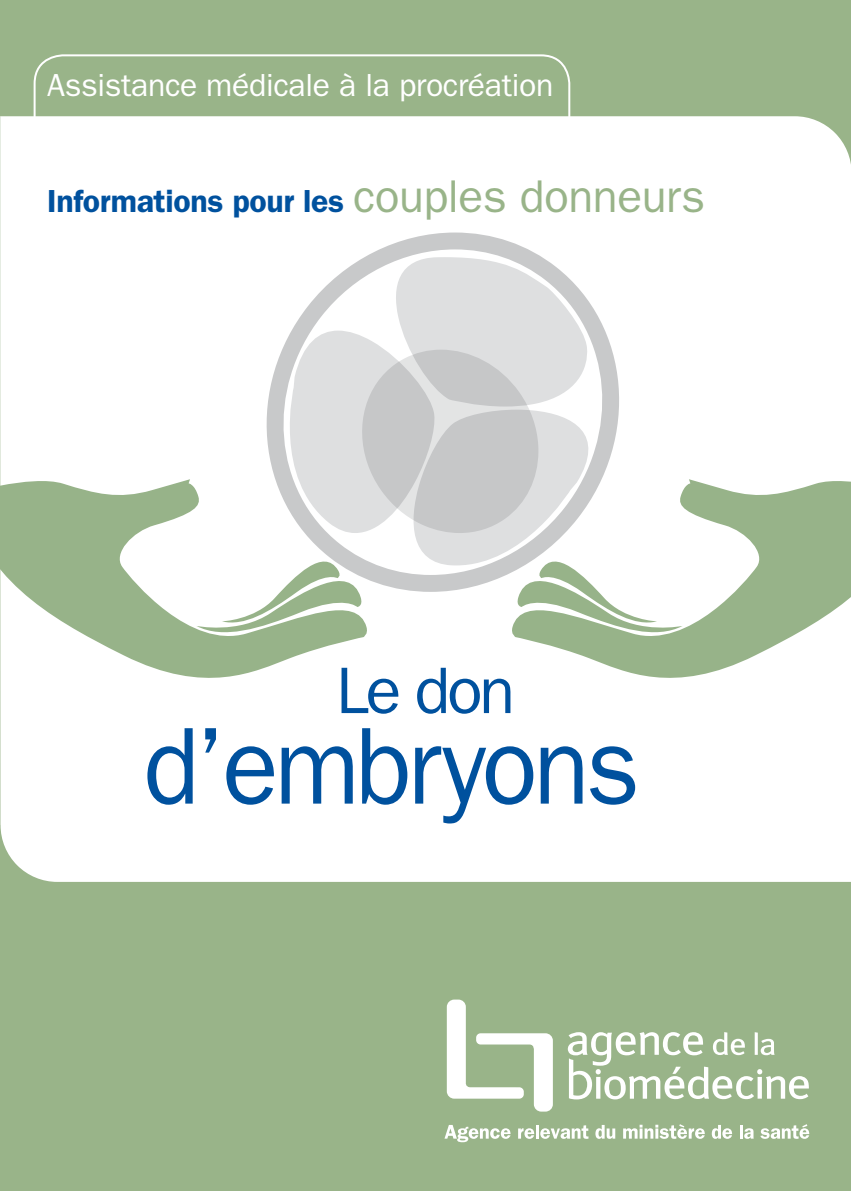
<style>
.page{position:relative;width:851px;height:1191px;background:#fff}
.page>*{position:absolute;margin:0;border:0;box-sizing:border-box;transform-origin:0 0}
.t1{font:109.8px "Franklin Gothic";letter-spacing:-.04em;color:#00519e;scale:.95 1}
.t2{font:66px "Franklin Gothic";color:#00519e}
.t3{font:600 32px "Franklin Gothic";letter-spacing:-.01em;color:#00519e}
.t4{font:32px "Franklin Gothic";letter-spacing:-.01em;color:#fff}
.s1{font-weight:400;font-size:46px;color:#99b489}
</style>
<div class="page">
<div style="left:0;top:0;width:850px;height:1191px;background:#99b489"></div>
<div style="left:1px;top:116px;width:849px;height:766px;background:#fff"></div>
<svg style="left:0;top:116px;width:1px;height:715px"></svg>
<svg style="left:447px;top:999px;width:105px;height:112px"></svg>
<svg style="left:567px;top:1032px;width:241px;height:67px"></svg>
<svg style="left:444px;top:1125px;width:66px;height:17px"></svg>
<svg style="left:518px;top:1125px;width:70px;height:13px"></svg>
<svg style="left:595px;top:1125px;width:20px;height:13px"></svg>
<svg style="left:623px;top:1124px;width:81px;height:14px"></svg>
<svg style="left:711px;top:1125px;width:21px;height:13px"></svg>
<svg style="left:740px;top:1125px;width:13px;height:13px"></svg>
<svg style="left:760px;top:1124px;width:49px;height:14px"></svg>
<div style="left:34px;top:54px;width:536px;height:100px;border:2px solid #fff;border-radius:28px"></div>
<svg style="left:510px;top:474px;width:340px;height:222px"></svg>
<svg style="left:0;top:474px;width:368px;height:222px"></svg>
<svg style="left:245px;top:232px;width:395px;height:25px;background:#f1f1f1"></svg>
<svg style="left:196px;top:257px;width:486px;height:383px;background:#e5e7e5"></svg>
<p class="t4" style="left:47px;top:67px;width:507px">Assistance médicale à la procréation</p>
<p class="t3" style="left:47px;top:182px;width:659px">Informations pour les <span class="s1">couples donneurs</span></p>
<h2 class="t2" style="left:336px;top:652px;width:180px">Le don</h2>
<h1 class="t1" style="left:143px;top:703px;width:523px">d’embryons</h1>
</div>
